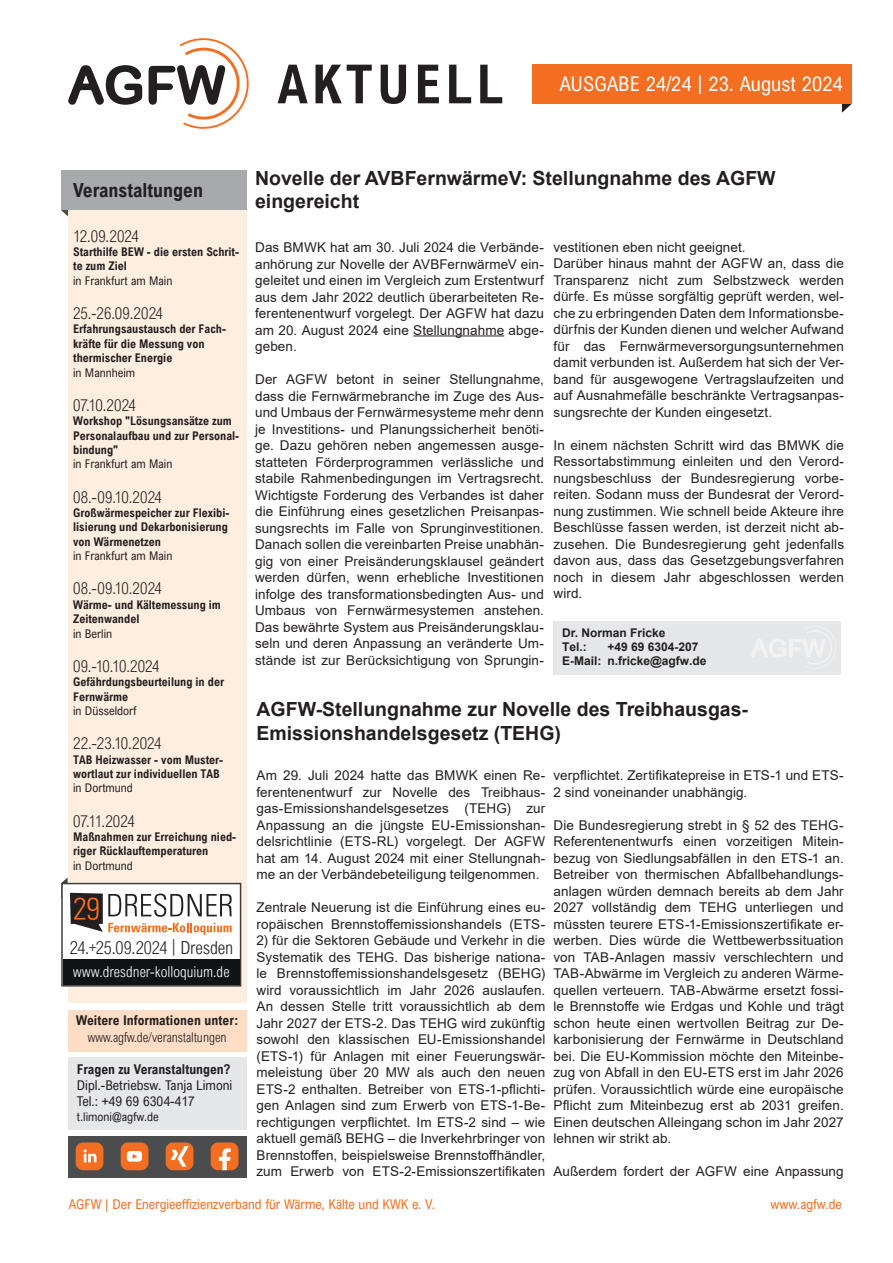
<style>
.page{position:relative;width:893px;height:1263px;background:#fff}
.page>*{position:absolute;margin:0;border:0;box-sizing:border-box;transform-origin:0 0}
.t1{font:700 54px "Arial Nova Cond";letter-spacing:.075em;color:#231f20}
.t2{font:20.25px "Arial Nova Cond";letter-spacing:.005em;color:#fff}
.t3{font:700 19.5px/23.4px "Arial";color:#231f20}
.t4{font:700 19.5px "Arial Nova Cond";color:#231f20}
.t5{font:300 18px "Arial Nova Cond";color:#231f20}
.t6{font:300 16.5px "Arial Nova Cond";letter-spacing:.005em;color:#231f20}
.t7{font:300 15px "Arial Nova Cond";letter-spacing:.005em;color:#fff}
.t8{font:13.5px/16.5px "Arial";letter-spacing:.005em;color:#231f20;text-align:justify}
.t9{font:13.5px "Arial Nova Cond";color:#f36e21}
.t10{font:700 13.5px "Arial Nova Cond";color:#231f20}
.t11{font:13.5px/16.2px "Arial Nova Cond";color:#231f20}
.t12{font:300 13.5px "Arial Nova Cond";color:#231f20}
.t13{font:700 12px/14.4px "Arial Nova Cond";color:#231f20}
.t14{font:12px "Arial Nova Cond";color:#231f20}
.t15{font:700 12px/14.4px "Arial";color:#231f20}
</style>
<div class="page">
<div style="left:68px;top:206px;width:179px;height:797px;background:#feeee0"></div>
<svg style="left:61px;top:210px;width:7px;height:6px"></svg>
<div style="left:68px;top:1058px;width:179px;height:72px;background:#e6e7e9"></div>
<div style="left:68px;top:1136px;width:179px;height:42px;background:#4b4c4d"></div>
<div style="left:121px;top:1142px;width:27px;height:28px;background:#f36e21;border-radius:7px"></div>
<svg style="left:127px;top:1151px;width:15px;height:11px"></svg>
<svg style="left:211px;top:1142px;width:27px;height:28px"></svg>
<div style="left:76px;top:1142px;width:27px;height:28px;background:#f36e21;border-radius:7px"></div>
<svg style="left:84px;top:1149px;width:12px;height:13px"></svg>
<div style="left:166px;top:1142px;width:27px;height:28px;background:#f36e21;border-radius:7px"></div>
<svg style="left:171px;top:1146px;width:17px;height:21px"></svg>
<svg style="left:68px;top:65px;width:74px;height:40px"></svg>
<svg style="left:149px;top:38px;width:100px;height:91px"></svg>
<div style="left:61px;top:170px;width:186px;height:40px;background:#a8a9ad"></div>
<svg style="left:842px;top:104px;width:9px;height:9px"></svg>
<div style="left:531px;top:64px;width:320px;height:40px;background:#f36e21"></div>
<div style="left:68px;top:1010px;width:179px;height:41px;background:#fdddc6"></div>
<div style="left:62px;top:883px;width:179px;height:103px;background:#fff"></div>
<svg style="left:61px;top:877px;width:171px;height:58px"></svg>
<div style="left:61px;top:883px;width:180px;height:103px;border:2px solid #3e3e3f"></div>
<div style="left:63px;top:959px;width:177px;height:26px;background:#101315"></div>
<hr style="left:413px;top:335px;width:91px;height:1px;background:#231f20">
<div style="left:554px;top:621px;width:287px;height:53px;background:#e6e7e9"></div>
<svg style="left:751px;top:626px;width:85px;height:38px"></svg>
<h1 class="t1" style="left:278px;top:50px;width:227px">AKTUELL</h1>
<h2 class="t2" style="left:560px;top:71px;width:284px">AUSGABE 24/24 | 23. August 2024</h2>
<h3 class="t4" style="left:73px;top:178px;width:131px">Veranstaltungen</h3>
<p class="t6" style="left:73px;top:226px;width:67px">12.09.2024</p>
<p class="t13" style="left:73px;top:244px;width:168px">Starthilfe BEW - die ersten Schrit&shy;te zum Ziel</p>
<p class="t14" style="left:73px;top:273px;width:101px">in Frankfurt am Main</p>
<p class="t6" style="left:73px;top:303px;width:91px">25.-26.09.2024</p>
<p class="t13" style="left:73px;top:322px;width:154px">Erfahrungsaustausch der Fach&shy;kräfte für die Messung von thermischer Energie</p>
<p class="t14" style="left:73px;top:365px;width:64px">in Mannheim</p>
<p class="t6" style="left:73px;top:395px;width:64px">07.10.2024</p>
<p class="t13" style="left:73px;top:413px;width:168px">Workshop "Lösungsansätze zum<br>Personalaufbau und zur Personal&shy;bindung"</p>
<p class="t14" style="left:73px;top:457px;width:101px">in Frankfurt am Main</p>
<p class="t6" style="left:73px;top:487px;width:90px">08.-09.10.2024</p>
<p class="t13" style="left:73px;top:505px;width:158px">Großwärmespeicher zur Flexibi&shy;lisierung und Dekarbonisierung von Wärmenetzen</p>
<p class="t14" style="left:73px;top:548px;width:101px">in Frankfurt am Main</p>
<p class="t6" style="left:73px;top:578px;width:90px">08.-09.10.2024</p>
<p class="t13" style="left:73px;top:597px;width:149px">Wärme- und Kältemessung im<br>Zeitenwandel</p>
<p class="t14" style="left:73px;top:626px;width:41px">in Berlin</p>
<p class="t6" style="left:73px;top:656px;width:88px">09.-10.10.2024</p>
<p class="t13" style="left:73px;top:674px;width:152px">Gefährdungsbeurteilung in der<br>Fernwärme</p>
<p class="t14" style="left:73px;top:703px;width:65px">in Düsseldorf</p>
<p class="t6" style="left:73px;top:733px;width:90px">22.-23.10.2024</p>
<p class="t13" style="left:73px;top:752px;width:152px">TAB Heizwasser - vom Muster&shy;wortlaut zur individuellen TAB</p>
<p class="t14" style="left:73px;top:781px;width:61px">in Dortmund</p>
<p class="t6" style="left:73px;top:811px;width:63px">07.11.2024</p>
<p class="t13" style="left:73px;top:829px;width:165px">Maßnahmen zur Erreichung nied&shy;riger Rücklauftemperaturen</p>
<p class="t14" style="left:73px;top:858px;width:61px">in Dortmund</p>
<h3 class="t5" style="left:70px;top:936px;width:165px">24.+25.09.2024 | Dresden</h3>
<p class="t7" style="left:73px;top:962px;width:158px">www.dresdner-kolloquium.de</p>
<p class="t10" style="left:76px;top:1012px;width:164px">Weitere Informationen unter:</p>
<p class="t12" style="left:88px;top:1028px;width:140px">www.agfw.de/veranstaltungen</p>
<p class="t10" style="left:77px;top:1061px;width:155px">Fragen zu Veranstaltungen?</p>
<p class="t11" style="left:77px;top:1077px;width:157px">Dipl.-Betriebsw. Tanja Limoni<br>Tel.: +49 69 6304-417</p>
<p class="t14" style="left:77px;top:1109px;width:83px">t.limoni@agfw.de</p>
<h3 class="t3" style="left:255px;top:166px;width:522px">Novelle der AVBFernwärmeV: Stellungnahme des AGFW eingereicht</h3>
<p class="t8" style="left:553px;top:239px;width:292px;text-align:left">vestitionen eben nicht geeignet.<br>Darüber hinaus mahnt der AGFW an, dass die Transparenz nicht zum Selbstzweck werden dürfe. Es müsse sorgfältig geprüft werden, wel&shy;che zu erbringenden Daten dem Informationsbe&shy;dürfnis der Kunden dienen und welcher Aufwand für das Fernwärmeversorgungsunternehmen damit verbunden ist. Außerdem hat sich der Ver&shy;band für ausgewogene Vertragslaufzeiten und auf Ausnahmefälle beschränkte Vertragsanpas&shy;sungsrechte der Kunden eingesetzt.</p>
<p class="t8" style="left:553px;top:437px;width:292px">In einem nächsten Schritt wird das BMWK die Ressortabstimmung einleiten und den Verord&shy;nungsbeschluss der Bundesregierung vorbe&shy;reiten. Sodann muss der Bundesrat der Verord&shy;nung zustimmen. Wie schnell beide Akteure ihre Beschlüsse fassen werden, ist derzeit nicht ab&shy;zusehen. Die Bundesregierung geht jedenfalls davon aus, dass das Gesetzgebungsverfahren noch in diesem Jahr abgeschlossen werden wird.</p>
<p class="t15" style="left:562px;top:625px;width:105px">Dr. Norman Fricke<br>Tel.:</p>
<p class="t8" style="left:255px;top:239px;width:290px">Das BMWK hat am 30. Juli 2024 die Verbände&shy;anhörung zur Novelle der AVBFernwärmeV ein&shy;geleitet und einen im Vergleich zum Erstentwurf aus dem Jahr 2022 deutlich überarbeiteten Re&shy;ferentenentwurf vorgelegt. Der AGFW hat dazu am 20. August 2024 eine Stellungnahme abge&shy;geben.</p>
<p class="t8" style="left:255px;top:371px;width:290px">Der AGFW betont in seiner Stellungnahme, dass die Fernwärmebranche im Zuge des Aus&shy;und Umbaus der Fernwärmesysteme mehr denn je Investitions- und Planungssicherheit benöti&shy;ge. Dazu gehören neben angemessen ausge&shy;statteten Förderprogrammen verlässliche und stabile Rahmenbedingungen im Vertragsrecht.<br>Wichtigste Forderung des Verbandes ist daher die Einführung eines gesetzlichen Preisanpas&shy;sungsrechts im Falle von Sprunginvestitionen.<br>Danach sollen die vereinbarten Preise unabhän&shy;gig von einer Preisänderungsklausel geändert werden dürfen, wenn erhebliche Investitionen infolge des transformationsbedingten Aus- und Umbaus von Fernwärmesystemen anstehen.<br>Das bewährte System aus Preisänderungsklau&shy;seln und deren Anpassung an veränderte Um&shy;stände ist zur Berücksichtigung von Sprungin-</p>
<p class="t15" style="left:562px;top:640px;width:146px;text-indent:46px">+49 69 6304-207<br>E-Mail: n.fricke@agfw.de</p>
<h3 class="t3" style="left:256px;top:698px;width:493px">AGFW-Stellungnahme zur Novelle des Treibhausgas-<br>Emissionshandelsgesetz (TEHG)</h3>
<p class="t8" style="left:256px;top:767px;width:290px">Am 29. Juli 2024 hatte das BMWK einen Re&shy;ferentenentwurf zur Novelle des Treibhaus&shy;gas-Emissionshandelsgesetzes (TEHG) zur Anpassung an die jüngste EU-Emissionshan&shy;delsrichtlinie (ETS-RL) vorgelegt. Der AGFW hat am 14. August 2024 mit einer Stellungnah&shy;me an der Verbändebeteiligung teilgenommen.</p>
<p class="t8" style="left:256px;top:899px;width:290px">Zentrale Neuerung ist die Einführung eines eu&shy;ropäischen Brennstoffemissionshandels (ETS-</p>
<p class="t8" style="left:256px;top:932px;width:290px">2) für die Sektoren Gebäude und Verkehr in die Systematik des TEHG. Das bisherige nationa&shy;le Brennstoffemissionshandelsgesetz (BEHG) wird voraussichtlich im Jahr 2026 auslaufen.<br>An dessen Stelle tritt voraussichtlich ab dem Jahr 2027 der ETS-2. Das TEHG wird zukünftig sowohl den klassischen EU-Emissionshandel (ETS-1) für Anlagen mit einer Feuerungswär&shy;meleistung über 20 MW als auch den neuen ETS-2 enthalten. Betreiber von ETS-1-pflichti&shy;gen Anlagen sind zum Erwerb von ETS-1-Be&shy;rechtigungen verpflichtet. Im ETS-2 sind – wie aktuell gemäß BEHG – die Inverkehrbringer von Brennstoffen, beispielsweise Brennstoffhändler, zum Erwerb von ETS-2-Emissionszertifikaten</p>
<p class="t8" style="left:554px;top:767px;width:292px">verpflichtet. Zertifikatepreise in ETS-1 und ETS-<br>2 sind voneinander unabhängig.</p>
<p class="t8" style="left:554px;top:816px;width:292px">Die Bundesregierung strebt in § 52 des TEHG-Referentenentwurfs einen vorzeitigen Mitein&shy;bezug von Siedlungsabfällen in den ETS-1 an.<br>Betreiber von thermischen Abfallbehandlungs&shy;anlagen würden demnach bereits ab dem Jahr 2027 vollständig dem TEHG unterliegen und müssten teurere ETS-1-Emissionszertifikate er&shy;werben. Dies würde die Wettbewerbssituation von TAB-Anlagen massiv verschlechtern und TAB-Abwärme im Vergleich zu anderen Wärme&shy;quellen verteuern. TAB-Abwärme ersetzt fossi&shy;le Brennstoffe wie Erdgas und Kohle und trägt schon heute einen wertvollen Beitrag zur De&shy;karbonisierung der Fernwärme in Deutschland bei. Die EU-Kommission möchte den Miteinbe&shy;zug von Abfall in den EU-ETS erst im Jahr 2026 prüfen. Voraussichtlich würde eine europäische Pflicht zum Miteinbezug erst ab 2031 greifen.<br>Einen deutschen Alleingang schon im Jahr 2027 lehnen wir strikt ab.</p>
<p class="t8" style="left:554px;top:1163px;width:292px">Außerdem fordert der AGFW eine Anpassung</p>
<p class="t9" style="left:69px;top:1196px;width:368px">AGFW | Der Energieeffizienzverband für Wärme, Kälte und KWK e. V.</p>
<p class="t9" style="left:770px;top:1196px;width:73px">www.agfw.de</p>
</div>
